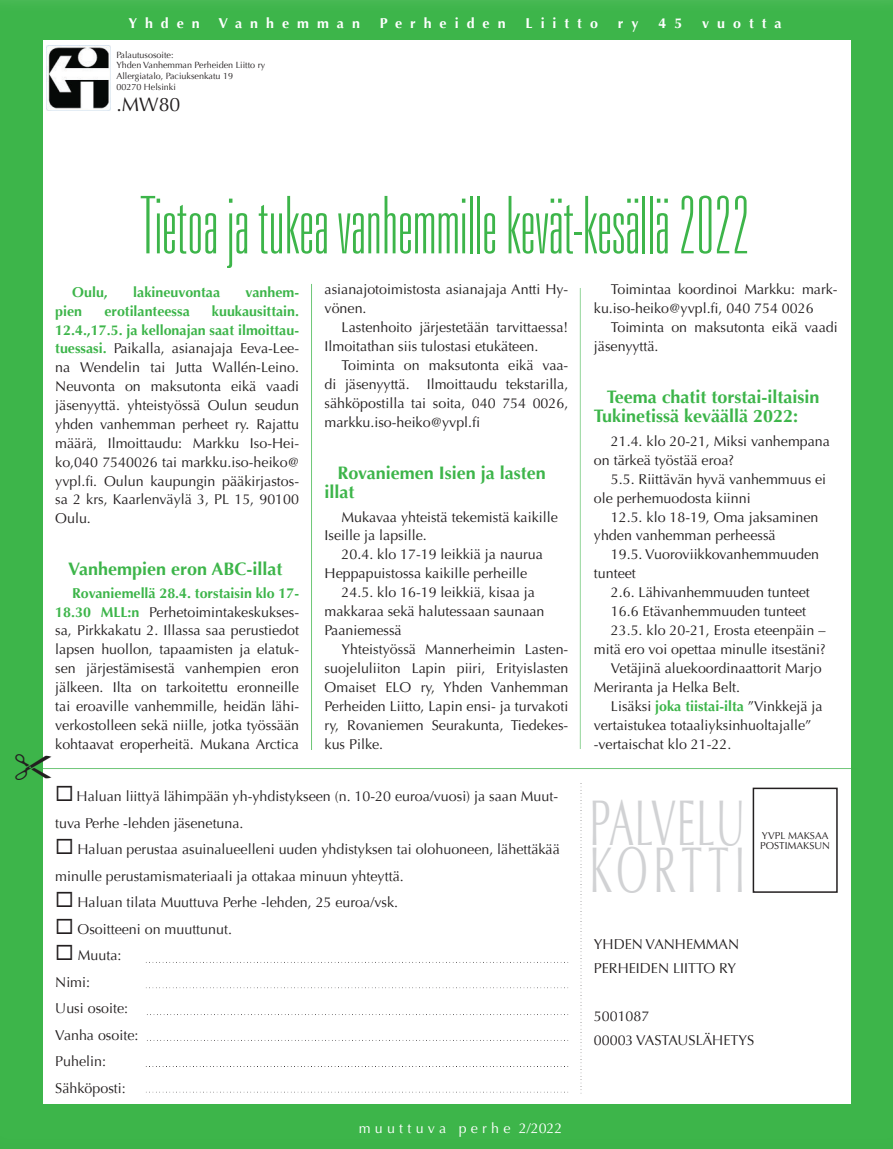
<style>
.page{position:relative;width:893px;height:1149px;background:#fff}
.page>*{position:absolute;margin:0;border:0;box-sizing:border-box;transform-origin:0 0}
.otsikko-h1{font:100 ultra-condensed 79.5px "Univers 39";color:#3db54a}
.t1{font:64.5px "Optima";letter-spacing:.025em;color:#d1d2d4;scale:.58 1}
.yhdistykset{font:19.5px "Optima";color:#231f20}
.takasivuotsikko{font:700 18px/19.6px "Optima";color:#3db54a}
.t2{font:14.25px/18.9px "Optima";color:#231f20}
.leipisleft-ilman_sis{font:14.25px/26.4px "Optima";color:#231f20}
.t3{font:700 14.25px "Optima";color:#3db54a}
.t4{font:700 14.25px "Optima";letter-spacing:.56em;color:#fff}
.t5{font:14.25px "Optima";letter-spacing:.3em;color:#fff}
.yhdistykset-2{font:10.05px/10.8px "Optima";color:#231f20}
.t6{font:9px "Optima";color:#231f20}
.s1{font-weight:700;color:#3db54a}
</style>
<div class="page">
<div style="left:0;top:0;width:893px;height:1148px;background:#3db54a"></div>
<div style="left:43px;top:40px;width:807px;height:1063px;background:#fff"></div>
<div style="left:753px;top:787px;width:85px;height:105px;border:2px solid #231f20"></div>
<hr style="left:578px;top:781px;width:4px;height:312px;background:#231f20;opacity:.08">
<hr style="left:32px;top:766px;width:829px;height:3px;background:#231f20;opacity:.08">
<hr style="left:144px;top:986px;width:424px;height:4px;background:#231f20;opacity:.08">
<div style="left:144px;top:1012px;width:424px;height:5px;background:#231f20;opacity:.08"></div>
<div style="left:144px;top:1064px;width:424px;height:5px;background:#231f20;opacity:.08"></div>
<hr style="left:144px;top:1090px;width:424px;height:4px;background:#231f20;opacity:.08">
<hr style="left:144px;top:960px;width:424px;height:4px;background:#231f20;opacity:.08">
<hr style="left:144px;top:1038px;width:424px;height:4px;background:#231f20;opacity:.08">
<img style="left:46px;top:45px;width:65px;height:65px">
<hr style="left:579px;top:287px;width:3px;height:27px;background:#fff;opacity:.63">
<hr style="left:579px;top:299px;width:3px;height:450px;background:#231f20;opacity:.08">
<hr style="left:311px;top:282px;width:3px;height:27px;background:#fff;opacity:.63">
<hr style="left:311px;top:295px;width:3px;height:455px;background:#231f20;opacity:.08">
<svg style="left:32px;top:766px;width:19px;height:3px"></svg>
<p class="t4" style="left:128px;top:15px;width:73px">Yhden</p>
<p class="t4" style="left:218px;top:15px;width:143px">Vanhemman</p>
<p class="t4" style="left:380px;top:15px;width:127px">Perheiden</p>
<p class="t4" style="left:526px;top:15px;width:74px">Liitto</p>
<p class="t4" style="left:618px;top:15px;width:22px">r y</p>
<p class="t4" style="left:658px;top:15px;width:25px">4 5</p>
<p class="t4" style="left:702px;top:15px;width:81px">vuotta</p>
<p class="t6" style="left:116px;top:49px;width:59px">Palautusosoite:</p>
<p class="t6" style="left:116px;top:60px;width:150px">Yhden Vanhemman Perheiden Liitto ry</p>
<p class="t6" style="left:116px;top:71px;width:118px">Allergiatalo, Paciuksenkatu 19</p>
<p class="t6" style="left:116px;top:81px;width:61px">00270 Helsinki</p>
<p class="yhdistykset" style="left:116px;top:93px;width:65px">.MW80</p>
<p class="otsikko-h1" style="left:141px;top:185px;width:610px">Tietoa ja tukea vanhemmille kevät-kesällä 2022</p>
<p class="t3" style="left:72px;top:283px;width:37px">Oulu,</p>
<p class="t3" style="left:133px;top:283px;width:88px">lakineuvontaa</p>
<p class="t3" style="left:246px;top:283px;width:55px">vanhem-</p>
<p class="t3" style="left:55px;top:302px;width:28px">pien</p>
<p class="t3" style="left:104px;top:302px;width:87px">erotilanteessa</p>
<p class="t2" style="left:55px;top:301px;width:245px;text-align:justify;text-indent:157px"><span class="s1">kuukausittain.<br>12.4.,17.5. ja kellonajan saat ilmoittau&shy;tuessasi.</span> Paikalla, asianajaja Eeva-Lee&shy;na Wendelin tai Jutta Wallén-Leino.<br>Neuvonta on maksutonta eikä vaadi jäsenyyttä. yhteistyössä Oulun seudun yhden vanhemman perheet ry. Rajattu määrä, Ilmoittaudu: Markku Iso-Hei&shy;ko,040 7540026 tai markku.iso-heiko@ yvpl.fi. Oulun kaupungin pääkirjastos&shy;sa 2 krs, Kaarlenväylä 3, PL 15, 90100<br>Oulu.</p>
<p class="takasivuotsikko" style="left:68px;top:558px;width:216px">Vanhempien eron ABC-illat</p>
<p class="t2" style="left:55px;top:583px;width:245px;text-align:justify;text-indent:17px"><span class="s1">Rovaniemellä 28.4. torstaisin klo 17- 18.30 MLL:n</span> Perhetoimintakeskukses&shy;sa, Pirkkakatu 2. Illassa saa perustiedot lapsen huollon, tapaamisten ja elatuk&shy;sen järjestämisestä vanhempien eron jälkeen. Ilta on tarkoitettu eronneille tai eroaville vanhemmille, heidän lähi&shy;verkostolleen sekä niille, jotka työssään kohtaavat eroperheitä. Mukana Arctica</p>
<p class="t2" style="left:325px;top:280px;width:245px">asianajotoimistosta asianajaja Antti Hy&shy;vönen.</p>
<p class="t2" style="left:325px;top:318px;width:245px;text-indent:17px">Lastenhoito järjestetään tarvittaessa!<br>Ilmoitathan siis tulostasi etukäteen.</p>
<p class="t2" style="left:325px;top:356px;width:245px;text-align:justify;text-indent:17px">Toiminta on maksutonta eikä vaa&shy;di jäsenyyttä. Ilmoittaudu tekstarilla, sähköpostilla tai soita, 040 754 0026, markku.iso-heiko@yvpl.fi</p>
<p class="takasivuotsikko" style="left:325px;top:462px;width:223px;text-indent:13px">Rovaniemen Isien ja lasten illat</p>
<p class="t2" style="left:325px;top:507px;width:235px;text-indent:17px">Mukavaa yhteistä tekemistä kaikille<br>Iseille ja lapsille.</p>
<p class="t2" style="left:325px;top:545px;width:220px;text-indent:17px">20.4. klo 17-19 leikkiä ja naurua<br>Heppapuistossa kaikille perheille</p>
<p class="t2" style="left:325px;top:583px;width:221px;text-indent:17px">24.5. klo 16-19 leikkiä, kisaa ja makkaraa sekä halutessaan saunaan<br>Paaniemessä</p>
<p class="t2" style="left:325px;top:640px;width:245px;text-align:justify;text-indent:17px">Yhteistyössä Mannerheimin Lasten&shy;suojeluliiton Lapin piiri, Erityislasten Omaiset ELO ry, Yhden Vanhemman Perheiden Liitto, Lapin ensi- ja turvakoti ry, Rovaniemen Seurakunta, Tiedekes&shy;kus Pilke.</p>
<p class="leipisleft-ilman_sis" style="left:55px;top:783px;width:504px">◻ Haluan liittyä lähimpään yh-yhdistykseen (n. 10-20 euroa/vuosi) ja saan Muut&shy;tuva Perhe -lehden jäsenetuna.</p>
<p class="leipisleft-ilman_sis" style="left:55px;top:836px;width:506px">◻ Haluan perustaa asuinalueelleni uuden yhdistyksen tai olohuoneen, lähettäkää minulle perustamismateriaali ja ottakaa minuun yhteyttä.</p>
<p class="leipisleft-ilman_sis" style="left:55px;top:889px;width:344px">◻ Haluan tilata Muuttuva Perhe -lehden, 25 euroa/vsk.</p>
<p class="leipisleft-ilman_sis" style="left:55px;top:915px;width:178px">◻ Osoitteeni on muuttunut.</p>
<p class="leipisleft-ilman_sis" style="left:55px;top:942px;width:68px">◻ Muuta:</p>
<p class="leipisleft-ilman_sis" style="left:55px;top:968px;width:36px">Nimi:</p>
<p class="leipisleft-ilman_sis" style="left:55px;top:995px;width:74px">Uusi osoite:</p>
<p class="leipisleft-ilman_sis" style="left:55px;top:1021px;width:85px">Vanha osoite:</p>
<p class="leipisleft-ilman_sis" style="left:55px;top:1047px;width:52px">Puhelin:</p>
<p class="leipisleft-ilman_sis" style="left:55px;top:1074px;width:72px">Sähköposti:</p>
<p class="t5" style="left:359px;top:1119px;width:205px">muuttuva perhe 2/2022</p>
<p class="t2" style="left:594px;top:280px;width:245px;text-indent:17px">Toimintaa koordinoi Markku: mark&shy;ku.iso-heiko@yvpl.fi, 040 754 0026</p>
<p class="t2" style="left:594px;top:318px;width:245px;text-indent:17px">Toiminta on maksutonta eikä vaadi jäsenyyttä.</p>
<p class="takasivuotsikko" style="left:594px;top:387px;width:227px;text-indent:13px">Teema chatit torstai-iltaisin<br>Tukinetissä keväällä 2022:</p>
<p class="t2" style="left:594px;top:431px;width:238px;text-indent:17px">21.4. klo 20-21, Miksi vanhempana on tärkeä työstää eroa?</p>
<p class="t2" style="left:594px;top:469px;width:234px;text-indent:17px">5.5. Riittävän hyvä vanhemmuus ei ole perhemuodosta kiinni</p>
<p class="t2" style="left:594px;top:507px;width:226px;text-indent:17px">12.5. klo 18-19, Oma jaksaminen yhden vanhemman perheessä</p>
<p class="t2" style="left:594px;top:545px;width:227px;text-indent:17px">19.5. Vuoroviikkovanhemmuuden tunteet</p>
<p class="t2" style="left:611px;top:583px;width:200px">2.6. Lähivanhemmuuden tunteet</p>
<p class="t2" style="left:611px;top:602px;width:197px">16.6 Etävanhemmuuden tunteet</p>
<p class="t2" style="left:594px;top:621px;width:233px;text-align:right">23.5. klo 20-21, Erosta eteenpäin – mitä ero voi opettaa minulle itsestäni?</p>
<p class="t2" style="left:594px;top:659px;width:229px;text-indent:17px">Vetäjinä aluekoordinaattorit Marjo<br>Meriranta ja Helka Belt.</p>
<p class="t2" style="left:594px;top:696px;width:230px;text-indent:17px">Lisäksi <span class="s1">joka tiistai-ilta</span> ”Vinkkejä ja vertaistukea totaaliyksinhuoltajalle” -vertaischat klo 21-22.</p>
<p class="t1" style="left:589px;top:785px;width:270px">PALVELU</p>
<p class="t1" style="left:589px;top:832px;width:270px">KORTTI</p>
<p class="yhdistykset-2" style="left:760px;top:829px;width:71px">YVPL MAKSAA<br>POSTIMAKSUN</p>
<p class="leipisleft-ilman_sis" style="left:594px;top:932px;width:147px;line-height:24px">YHDEN VANHEMMAN<br>PERHEIDEN LIITTO RY</p>
<p class="leipisleft-ilman_sis" style="left:594px;top:1003px;width:57px">5001087</p>
<p class="leipisleft-ilman_sis" style="left:594px;top:1027px;width:162px">00003 VASTAUSLÄHETYS</p>
</div>
